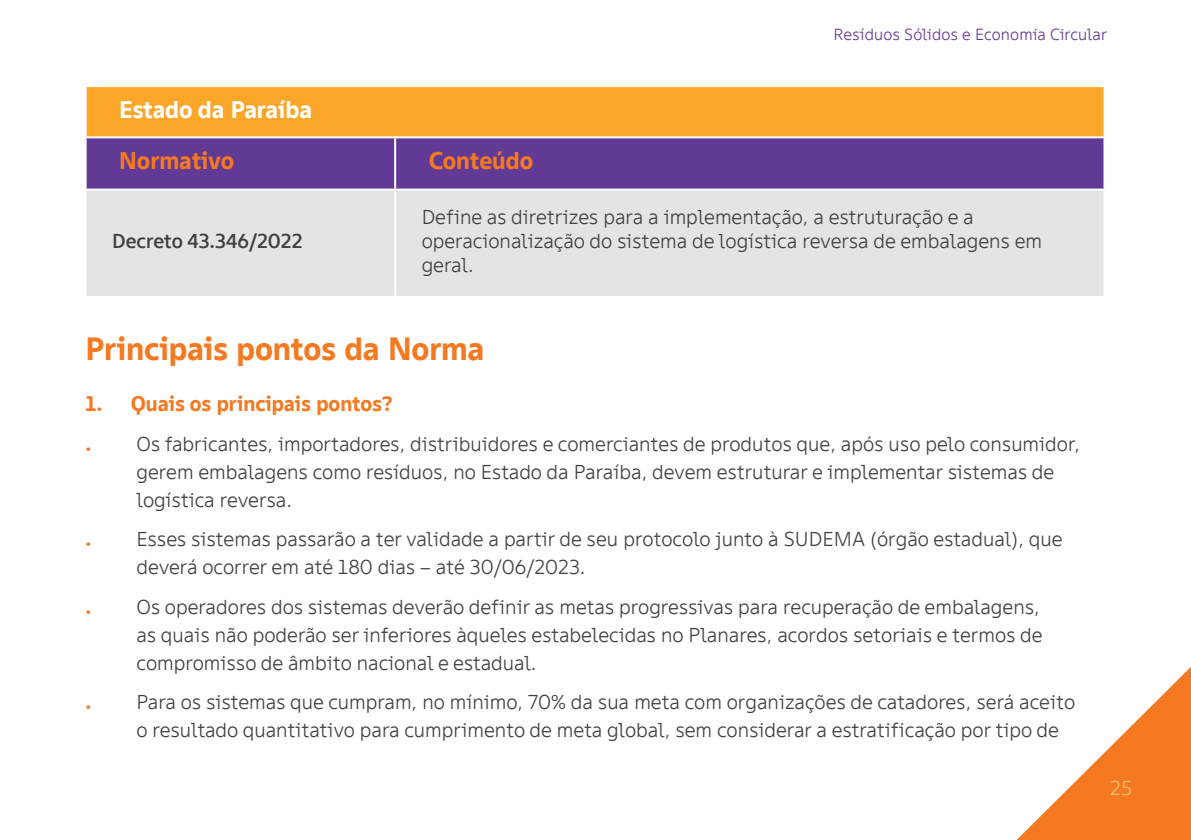
<style>
.page{position:relative;width:1191px;height:840px;background:#fff}
.page>*{position:absolute;margin:0;border:0;box-sizing:border-box;transform-origin:0 0}
.t1{font:32px "TT Fellows Dm Bd";letter-spacing:-.005em;color:#f47920}
.t2{font:24px "TT Fellows Dm Bd";color:#f47920}
.t3{font:24px "TT Fellows Dm Bd";color:#fff}
.t4{font:21px/39.4px "TT Fellows Dm Bd";color:#f47920}
.t5{font:300 20px/28px "TT Fellows";color:#414042}
.t6{font:500 20px "TT Fellows";color:#414042}
.t7{font:300 20px "TT Fellows";color:#fdbf6c}
.t8{font:300 16px "TT Fellows";letter-spacing:.005em;color:#623a96}
</style>
<div class="page">
<svg style="left:1017px;top:667px;width:174px;height:172px"></svg>
<div style="left:87px;top:87px;width:1016px;height:49px;background:#faa629"></div>
<div style="left:87px;top:138px;width:1016px;height:50px;background:#623a96"></div>
<div style="left:87px;top:190px;width:1016px;height:106px;background:#e5e4e4"></div>
<hr style="left:394px;top:138px;width:2px;height:50px;background:#fff">
<hr style="left:394px;top:190px;width:2px;height:106px;background:#fff">
<p class="t3" style="left:119px;top:95px;width:194px">Estado da Paraíba</p>
<p class="t2" style="left:119px;top:146px;width:117px">Normativo</p>
<p class="t2" style="left:429px;top:146px;width:106px">Conteúdo</p>
<p class="t8" style="left:833px;top:25px;width:275px">Resíduos Sólidos e Economia Circular</p>
<p class="t6" style="left:112px;top:229px;width:192px">Decreto 43.346/2022</p>
<p class="t5" style="left:422px;top:204px;width:622px;line-height:24px">Define as diretrizes para a implementação, a estruturação e a operacionalização do sistema de logística reversa de embalagens em geral.</p>
<h1 class="t1" style="left:85px;top:329px;width:400px">Principais pontos da Norma</h1>
<p class="t4" style="left:85px;top:384px;width:309px">1. Quais os principais pontos? .</p>
<p class="t5" style="left:136px;top:429px;width:945px">Os fabricantes, importadores, distribuidores e comerciantes de produtos que, após uso pelo consumidor, gerem embalagens como resíduos, no Estado da Paraíba, devem estruturar e implementar sistemas de logística reversa.</p>
<p class="t4" style="left:85px;top:518px;width:7px">.</p>
<p class="t5" style="left:136px;top:524px;width:927px">Esses sistemas passarão a ter validade a partir de seu protocolo junto à SUDEMA (órgão estadual), que deverá ocorrer em até 180 dias – até 30/06/2023.</p>
<p class="t4" style="left:85px;top:586px;width:7px">.</p>
<p class="t5" style="left:136px;top:592px;width:907px">Os operadores dos sistemas deverão definir as metas progressivas para recuperação de embalagens, as quais não poderão ser inferiores àqueles estabelecidas no Planares, acordos setoriais e termos de compromisso de âmbito nacional e estadual.</p>
<p class="t4" style="left:85px;top:681px;width:7px">.</p>
<p class="t5" style="left:136px;top:687px;width:940px">Para os sistemas que cumpram, no mínimo, 70% da sua meta com organizações de catadores, será aceito o resultado quantitativo para cumprimento de meta global, sem considerar a estratificação por tipo de</p>
<p class="t7" style="left:1110px;top:776px;width:23px">25</p>
</div>
